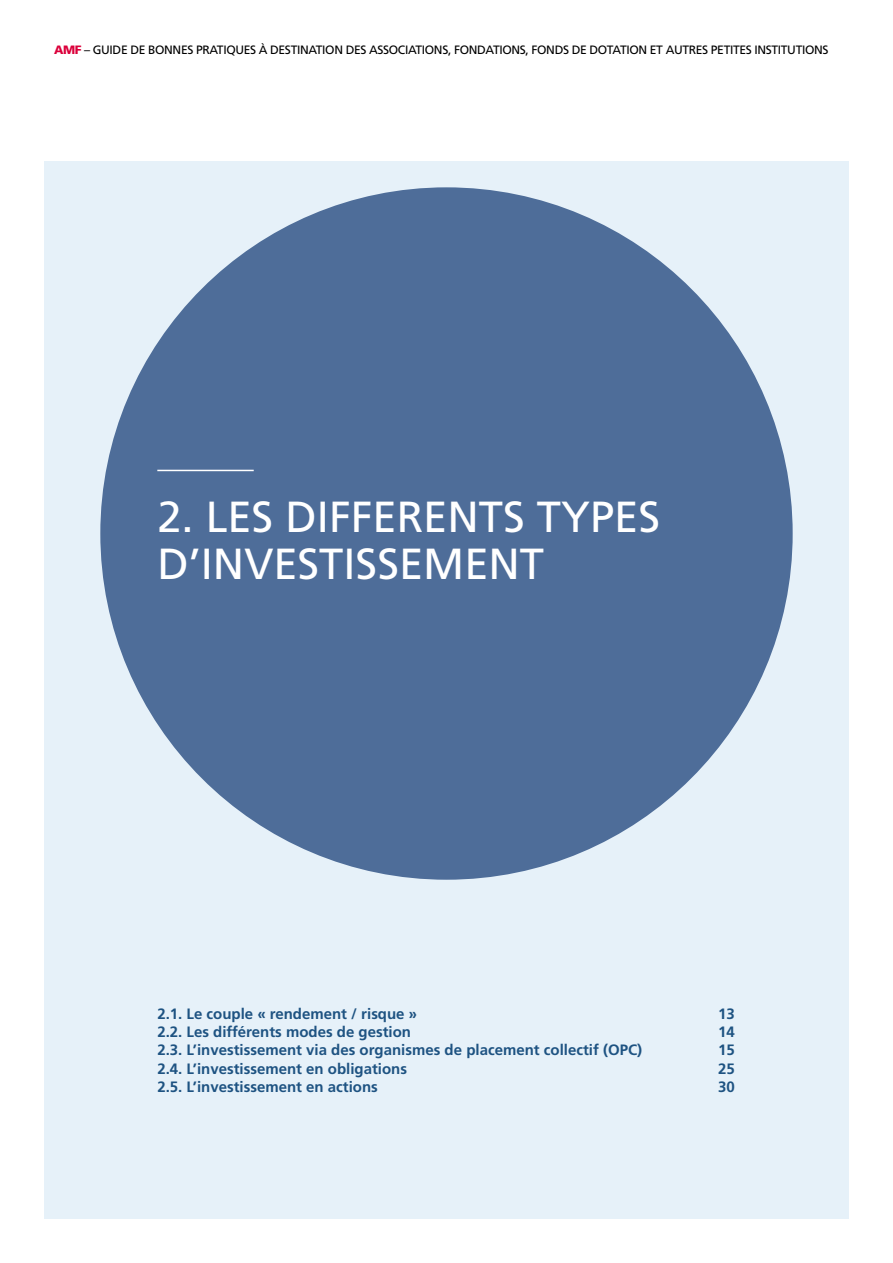
<style>
.page{position:relative;width:893px;height:1263px;background:#fff}
.page>*{position:absolute;margin:0;border:0;box-sizing:border-box;transform-origin:0 0}
.t1{font:43.5px/46.5px "Frutiger";color:#fff}
.t2{font:700 15px "Frutiger";color:#1e5382}
.t3{font:12.15px "Frutiger";letter-spacing:-.03em;color:#000}
.s1{font-weight:900;color:#db003b}
</style>
<div class="page">
<div style="left:43px;top:162px;width:807px;height:1058px;background:#e6f1f9"></div>
<div style="left:849px;top:1px;width:43px;height:1261px;background:#fff"></div>
<div style="left:100px;top:187px;width:693px;height:693px;background:#4e6d99;border-radius:50%"></div>
<hr style="left:157px;top:470px;width:97px;height:1px;background:#fff">
<p class="t3" style="left:54px;top:42px;width:776px"><span class="s1">AMF</span> – GUIDE DE BONNES PRATIQUES À DESTINATION DES ASSOCIATIONS, FONDATIONS, FONDS DE DOTATION ET AUTRES PETITES INSTITUTIONS</p>
<h1 class="t1" style="left:157px;top:494px;width:504px">2. LES DIFFERENTS TYPES<br>D’INVESTISSEMENT</h1>
<p class="t2" style="left:157px;top:1005px;width:261px">2.1. Le couple « rendement / risque »</p>
<p class="t2" style="left:718px;top:1005px;width:18px">13</p>
<p class="t2" style="left:157px;top:1023px;width:255px">2.2. Les différents modes de gestion</p>
<p class="t2" style="left:718px;top:1023px;width:18px">14</p>
<p class="t2" style="left:157px;top:1041px;width:486px">2.3. L’investissement via des organismes de placement collectif (OPC)</p>
<p class="t2" style="left:718px;top:1041px;width:18px">15</p>
<p class="t2" style="left:157px;top:1059px;width:251px">2.4. L’investissement en obligations</p>
<p class="t2" style="left:718px;top:1059px;width:18px">25</p>
<p class="t2" style="left:157px;top:1077px;width:222px">2.5. L’investissement en actions</p>
<p class="t2" style="left:718px;top:1077px;width:18px">30</p>
</div>
